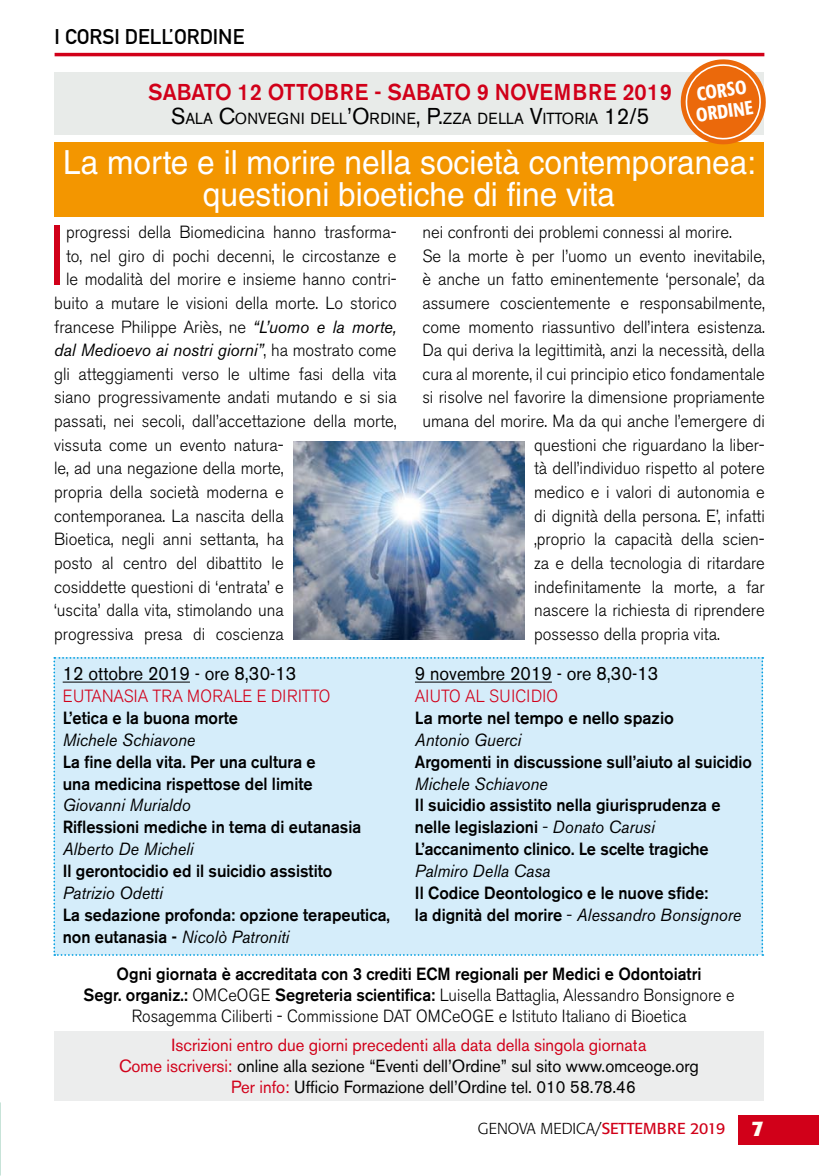
<style>
.page{position:relative;width:819px;height:1176px;background:#fff}
.page>*{position:absolute;margin:0;border:0;box-sizing:border-box;transform-origin:0 0}
.t1{font:300 84.35px "Akzidenz Grotesk BE";color:#d10019;scale:.95 1}
.t2{font:33.25px/31.5px "Helvetica LT Std";color:#fff;text-align:center;scale:.95 1}
.t3{font:500 22.75px "Akzidenz Grotesk BE";color:#d10019;scale:.95 1}
.t4{font:21px "DIN Mittelschrift Std";color:#000}
.t5{font:19.25px "Akzidenz Grotesk BE";color:#000;scale:.93 1}
.t6{font:500 condensed 19.25px/21px "Formata";color:#fff;scale:.92 1}
.t7{font:300 17.5px "Akzidenz Grotesk BE";color:#000;scale:.95 1}
.t8{font:500 17.5px/21.9px "Akzidenz Grotesk BE";color:#000;scale:.93 1}
.t9{font:300 17.5px/21px "Akzidenz Grotesk BE";color:#000;text-align:center;scale:.93 1}
.t10{font:17.5px "Akzidenz Grotesk BE";color:#000;scale:.95 1}
.t11{font:italic 17.5px "Akzidenz Grotesk BE";color:#000;scale:.93 1}
.t12{font:17.5px "Akzidenz Grotesk BE";color:#d10019;scale:.95 1}
.t13{font:italic 17.5px "Akzidenz Grotesk BE";color:#000;scale:.95 1}
.t14{font:500 17.5px "Akzidenz Grotesk BE";color:#000;scale:.96 1}
.t15{font:300 17.5px "Akzidenz Grotesk BE";color:#d10019;scale:.93 1}
.t16{font:300 17.5px "Akzidenz Grotesk BE";letter-spacing:.02em;color:#d10019;scale:.93 1}
.t17{font:15.92px "Akzidenz Grotesk BE";letter-spacing:.02em;color:#000;scale:.95 1}
.t18{font:300 15.75px "Formata";color:#000}
.s1{font-size:22.75px}
.s2{font-weight:400;font-style:italic}
.s3{font-weight:300;font-style:normal}
.s4{font-weight:300}
.s5{font-weight:500}
.s6{color:#d10019}
.s7{font-weight:400;color:#d10019}
.s8{font-weight:700;font-size:21px;color:#fffdf1}
</style>
<div class="page">
<div style="left:739px;top:1114px;width:80px;height:30px;background:#d10019"></div>
<hr style="left:55px;top:53px;width:709px;height:3px;background:#d10019">
<div style="left:53px;top:657px;width:710px;height:299px;background:#d5edfa"></div>
<div style="left:54px;top:72px;width:709px;height:63px;background:#e8ebe9"></div>
<div style="left:54px;top:142px;width:709px;height:75px;background:#f39600"></div>
<div style="left:54px;top:1031px;width:710px;height:70px;background:#eceded"></div>
<hr style="left:415px;top:681px;width:137px;height:1px;background:#000">
<hr style="left:63px;top:681px;width:127px;height:1px;background:#000">
<svg style="left:680px;top:59px;width:86px;height:88px"></svg>
<img style="left:293px;top:441px;width:231px;height:198px">
<p class="t4" style="left:55px;top:25px;width:191px">I CORSI DELL’ORDINE</p>
<h3 class="t3" style="left:148px;top:78px;width:552px">SABATO 12 OTTOBRE - SABATO 9 NOVEMBRE 2019</h3>
<p class="t17" style="left:171px;top:109px;width:505px"><span class="s1">S</span>ALA <span class="s1">C</span>ONVEGNI DELL<span class="s1">’O</span>RDINE<span class="s1">, P.</span>ZZA DELLA <span class="s1">V</span>ITTORIA <span class="s1">12/5</span></p>
<p class="t6" style="left:691px;top:84px;width:64px;rotate:-8deg">CORSO<br>ORDINE</p>
<h2 class="t2" style="left:63px;top:147px;width:731px">La morte e il morire nella società contemporanea: questioni bioetiche di fine vita</h2>
<h1 class="t1" style="left:48px;top:209px;width:21px">I</h1>
<p class="t7" style="left:66px;top:222px;width:349px">progressi della Biomedicina hanno trasforma-</p>
<p class="t7" style="left:66px;top:246px;width:349px">to, nel giro di pochi decenni, le circostanze e</p>
<p class="t7" style="left:66px;top:269px;width:349px">le modalità del morire e insieme hanno contri-</p>
<p class="t7" style="left:54px;top:293px;width:362px">buito a mutare le visioni della morte. Lo storico</p>
<p class="t7" style="left:54px;top:317px;width:362px">francese Philippe Ariès, ne <span class="s2">“L’uomo e la morte,</span></p>
<p class="t13" style="left:54px;top:339px;width:362px">dal Medioevo ai nostri giorni”<span class="s3">, ha mostrato come</span></p>
<p class="t7" style="left:54px;top:364px;width:362px">gli atteggiamenti verso le ultime fasi della vita</p>
<p class="t7" style="left:54px;top:387px;width:362px">siano progressivamente andati mutando e si sia</p>
<p class="t7" style="left:54px;top:411px;width:362px">passati, nei secoli, dall’accettazione della morte,</p>
<p class="t7" style="left:54px;top:435px;width:243px">vissuta come un evento natura-</p>
<p class="t7" style="left:54px;top:458px;width:243px">le, ad una negazione della morte,</p>
<p class="t7" style="left:54px;top:482px;width:243px">propria della società moderna e</p>
<p class="t7" style="left:54px;top:506px;width:243px">contemporanea. La nascita della</p>
<p class="t7" style="left:54px;top:529px;width:243px">Bioetica, negli anni settanta, ha</p>
<p class="t7" style="left:54px;top:553px;width:243px">posto al centro del dibattito le</p>
<p class="t7" style="left:54px;top:576px;width:243px">cosiddette questioni di ‘entrata’ e</p>
<p class="t7" style="left:54px;top:600px;width:243px">‘uscita’ dalla vita, stimolando una</p>
<p class="t7" style="left:54px;top:624px;width:243px">progressiva presa di coscienza</p>
<p class="t5" style="left:63px;top:662px;width:253px">12 ottobre 2019 - ore 8,30-13</p>
<p class="t15" style="left:63px;top:686px;width:289px">EUTANASIA TRA MORALE E DIRITTO</p>
<p class="t8" style="left:63px;top:707px;width:190px">L’etica e la buona morte</p>
<p class="t11" style="left:63px;top:729px;width:144px">Michele Schiavone</p>
<p class="t8" style="left:63px;top:750px;width:273px">La fine della vita. Per una cultura e una medicina rispettose del limite</p>
<p class="t11" style="left:63px;top:795px;width:139px">Giovanni Murialdo</p>
<p class="t8" style="left:63px;top:816px;width:322px">Riflessioni mediche in tema di eutanasia</p>
<p class="t11" style="left:63px;top:838px;width:142px">Alberto De Micheli</p>
<p class="t8" style="left:63px;top:860px;width:291px">Il gerontocidio ed il suicidio assistito</p>
<p class="t11" style="left:63px;top:882px;width:109px">Patrizio Odetti</p>
<p class="t8" style="left:63px;top:903px;width:353px">La sedazione profonda: opzione terapeutica, non eutanasia - <span class="s2">Nicolò Patroniti</span></p>
<p class="t7" style="left:422px;top:222px;width:327px">nei confronti dei problemi connessi al morire.</p>
<p class="t7" style="left:422px;top:246px;width:362px">Se la morte è per l’uomo un evento inevitabile,</p>
<p class="t7" style="left:422px;top:269px;width:362px">è anche un fatto eminentemente ‘personale’, da</p>
<p class="t7" style="left:422px;top:293px;width:362px">assumere coscientemente e responsabilmente,</p>
<p class="t7" style="left:422px;top:317px;width:362px">come momento riassuntivo dell’intera esistenza.</p>
<p class="t7" style="left:422px;top:340px;width:362px">Da qui deriva la legittimità, anzi la necessità, della</p>
<p class="t7" style="left:422px;top:364px;width:362px">cura al morente, il cui principio etico fondamentale</p>
<p class="t7" style="left:422px;top:387px;width:362px">si risolve nel favorire la dimensione propriamente</p>
<p class="t7" style="left:422px;top:411px;width:362px">umana del morire. Ma da qui anche l’emergere di</p>
<p class="t7" style="left:534px;top:435px;width:244px">questioni che riguardano la liber-</p>
<p class="t7" style="left:534px;top:458px;width:244px">tà dell’individuo rispetto al potere</p>
<p class="t7" style="left:534px;top:482px;width:244px">medico e i valori di autonomia e</p>
<p class="t7" style="left:534px;top:506px;width:244px">di dignità della persona. E’, infatti</p>
<p class="t7" style="left:534px;top:529px;width:244px">,proprio la capacità della scien-</p>
<p class="t7" style="left:534px;top:553px;width:244px">za e della tecnologia di ritardare</p>
<p class="t7" style="left:534px;top:576px;width:244px">indefinitamente la morte, a far</p>
<p class="t7" style="left:534px;top:600px;width:244px">nascere la richiesta di riprendere</p>
<p class="t7" style="left:534px;top:624px;width:197px">possesso della propria vita.</p>
<p class="t5" style="left:415px;top:662px;width:263px">9 novembre 2019 - ore 8,30-13</p>
<p class="t16" style="left:415px;top:686px;width:155px">AIUTO AL SUICIDIO</p>
<p class="t14" style="left:415px;top:707px;width:271px">La morte nel tempo e nello spazio</p>
<p class="t11" style="left:415px;top:729px;width:116px">Antonio Guerci</p>
<p class="t8" style="left:415px;top:750px;width:364px">Argomenti in discussione sull’aiuto al suicidio</p>
<p class="t11" style="left:415px;top:773px;width:144px">Michele Schiavone</p>
<p class="t8" style="left:415px;top:794px;width:330px">Il suicidio assistito nella giurisprudenza e nelle legislazioni <span class="s4">-</span> <span class="s2">Donato Carusi<br></span>L’accanimento clinico. Le scelte tragiche</p>
<p class="t11" style="left:415px;top:860px;width:147px">Palmiro Della Casa</p>
<p class="t8" style="left:415px;top:882px;width:352px">Il Codice Deontologico e le nuove sfide:<br>la dignità del morire <span class="s4">-</span> <span class="s2">Alessandro Bonsignore</span></p>
<p class="t9" style="left:83px;top:963px;width:701px"><span class="s5">Ogni giornata è accreditata con 3 crediti ECM regionali per Medici e Odontoiatri<br>Segr. organiz.:</span> OMCeOGE <span class="s5">Segreteria scientifica:</span> Luisella Battaglia, Alessandro Bonsignore e<br>Rosagemma Ciliberti - Commissione DAT OMCeOGE e Istituto Italiano di Bioetica</p>
<p class="t12" style="left:172px;top:1034px;width:501px">Iscrizioni entro due giorni precedenti alla data della singola giornata</p>
<p class="t10" style="left:119px;top:1055px;width:611px"><span class="s6">Come iscriversi:</span> online alla sezione “Eventi dell’Ordine” sul sito www.omceoge.org</p>
<p class="t10" style="left:231px;top:1076px;width:427px"><span class="s6">Per info:</span> Ufficio Formazione dell’Ordine tel. 010 58.78.46</p>
<p class="t18" style="left:478px;top:1119px;width:287px">GENOVA MEDICA/<span class="s7">SETTEMBRE 2019</span> <span class="s8">7</span></p>
</div>
